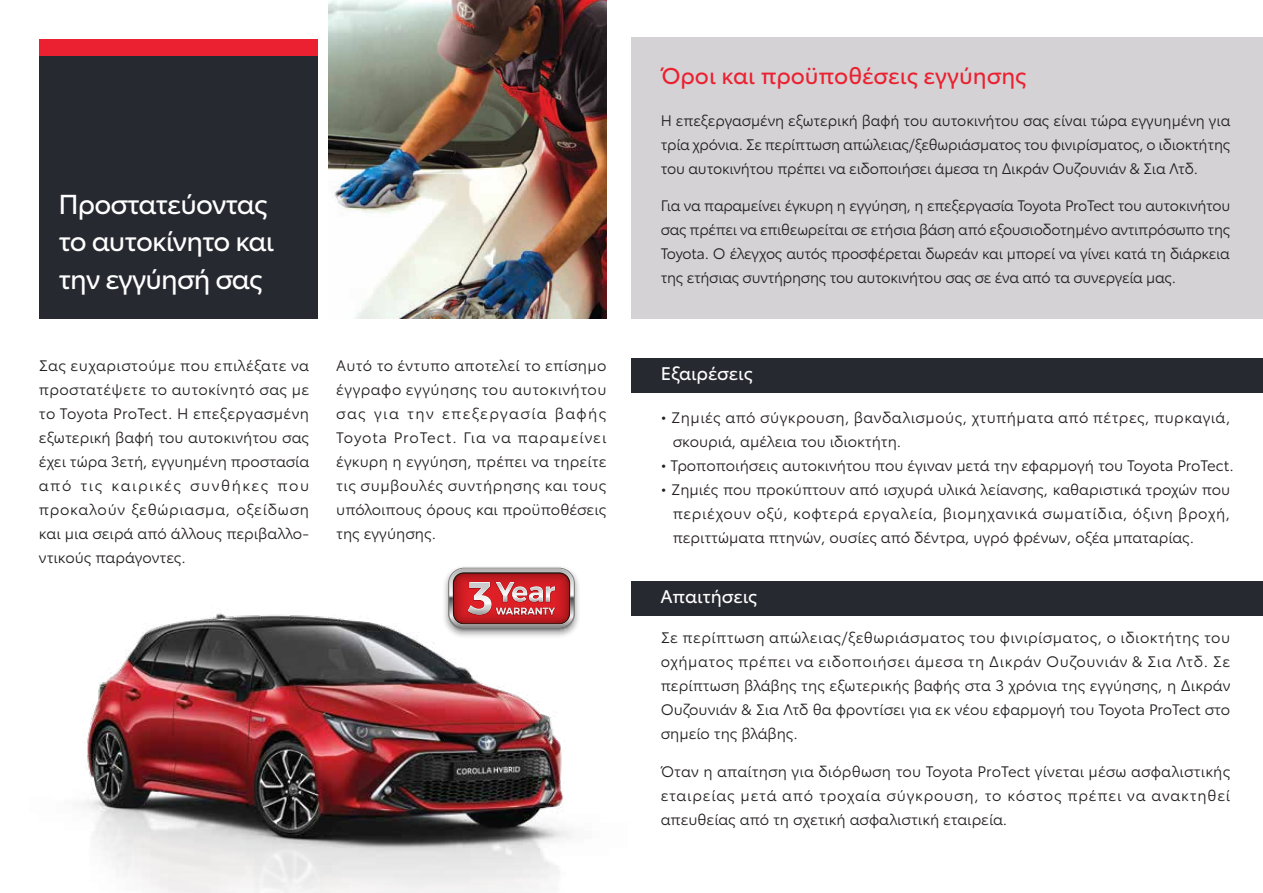
<style>
.page{position:relative;width:1263px;height:893px;background:#fff}
.page>*{position:absolute;margin:0;border:0;box-sizing:border-box;transform-origin:0 0}
.t1{font:27px/37.5px "Toyota Type";letter-spacing:-.03em;color:#fff}
.t2{font:22.5px "Toyota Type";color:#eb2030}
.t3{font:18px "Toyota Type";color:#fff}
.t4{font:15px/24px "Toyota Type";color:#231f20;text-align:justify}
.t5{font:15px/24px "Toyota Type";letter-spacing:.03em;color:#231f20}
</style>
<div class="page">
<div style="left:631px;top:37px;width:632px;height:282px;background:#d4d2d4"></div>
<div style="left:631px;top:358px;width:632px;height:35px;background:#272931"></div>
<div style="left:631px;top:581px;width:632px;height:35px;background:#272931"></div>
<div style="left:39px;top:39px;width:278px;height:280px;background:#272931"></div>
<div style="left:39px;top:39px;width:278px;height:17px;background:#eb2030"></div>
<img style="left:82px;top:580px;width:489px;height:313px">
<img style="left:328px;top:0;width:278px;height:319px">
<svg style="left:449px;top:567px;width:130px;height:73px;background:#c5777a"></svg>
<div style="left:453px;top:573px;width:116px;height:51px;border:1px solid #22140c;border-radius:10px"></div>
<h1 class="t1" style="left:58px;top:183px;width:217px">Προστατεύοντας το αυτοκίνητο και την εγγύησή σας</h1>
<p class="t4" style="left:39px;top:353px;width:272px">Σας ευχαριστούμε που επιλέξατε να προστατέψετε το αυτοκίνητό σας με το Toyota ProTect. Η επεξεργασμένη εξωτερική βαφή του αυτοκινήτου σας έχει τώρα 3ετή, εγγυημένη προστασία από τις καιρικές συνθήκες που προκαλούν ξεθώριασμα, οξείδωση και μια σειρά από άλλους περιβαλλο&shy;ντικούς παράγοντες.</p>
<p class="t4" style="left:336px;top:353px;width:272px">Αυτό το έντυπο αποτελεί το επίσημο έγγραφο εγγύησης του αυτοκινήτου σας για την επεξεργασία βαφής Toyota ProTect. Για να παραμείνει έγκυρη η εγγύηση, πρέπει να τηρείτε τις συμβουλές συντήρησης και τους υπόλοιπους όρους και προϋποθέσεις της εγγύησης.</p>
<h2 class="t2" style="left:661px;top:59px;width:367px">Όροι και προϋποθέσεις εγγύησης</h2>
<p class="t4" style="left:661px;top:107px;width:571px">Η επεξεργασμένη εξωτερική βαφή του αυτοκινήτου σας είναι τώρα εγγυημένη για τρία χρόνια. Σε περίπτωση απώλειας/ξεθωριάσματος του φινιρίσματος, ο ιδιοκτήτης του αυτοκινήτου πρέπει να ειδοποιήσει άμεσα τη Δικράν Ουζουνιάν &amp; Σια Λτδ.</p>
<p class="t4" style="left:661px;top:193px;width:571px">Για να παραμείνει έγκυρη η εγγύηση, η επεξεργασία Toyota ProTect του αυτοκινήτου σας πρέπει να επιθεωρείται σε ετήσια βάση από εξουσιοδοτημένο αντιπρόσωπο της Toyota. Ο έλεγχος αυτός προσφέρεται δωρεάν και μπορεί να γίνει κατά τη διάρκεια της ετήσιας συντήρησης του αυτοκινήτου σας σε ένα από τα συνεργεία μας.</p>
<p class="t3" style="left:661px;top:360px;width:94px">Εξαιρέσεις</p>
<p class="t5" style="left:673px;top:405px;width:559px;text-indent:-12px">• Ζημιές από σύγκρουση, βανδαλισμούς, χτυπήματα από πέτρες, πυρκαγιά, σκουριά, αμέλεια του ιδιοκτήτη.</p>
<p class="t4" style="left:661px;top:453px;width:575px">• Τροποποιήσεις αυτοκινήτου που έγιναν μετά την εφαρμογή του Toyota ProTect.</p>
<p class="t4" style="left:673px;top:477px;width:559px;text-indent:-12px">• Ζημιές που προκύπτουν από ισχυρά υλικά λείανσης, καθαριστικά τροχών που περιέχουν οξύ, κοφτερά εργαλεία, βιομηχανικά σωματίδια, όξινη βροχή, περιττώματα πτηνών, ουσίες από δέντρα, υγρό φρένων, οξέα μπαταρίας.</p>
<p class="t3" style="left:661px;top:583px;width:98px">Απαιτήσεις</p>
<p class="t4" style="left:661px;top:625px;width:571px">Σε περίπτωση απώλειας/ξεθωριάσματος του φινιρίσματος, ο ιδιοκτήτης του οχήματος πρέπει να ειδοποιήσει άμεσα τη Δικράν Ουζουνιάν &amp; Σια Λτδ. Σε περίπτωση βλάβης της εξωτερικής βαφής στα 3 χρόνια της εγγύησης, η Δικράν Ουζουνιάν &amp; Σια Λτδ θα φροντίσει για εκ νέου εφαρμογή του Toyota ProTect στο σημείο της βλάβης.</p>
<p class="t4" style="left:661px;top:758px;width:571px">Όταν η απαίτηση για διόρθωση του Toyota ProTect γίνεται μέσω ασφαλιστικής εταιρείας μετά από τροχαία σύγκρουση, το κόστος πρέπει να ανακτηθεί απευθείας από τη σχετική ασφαλιστική εταιρεία.</p>
</div>
